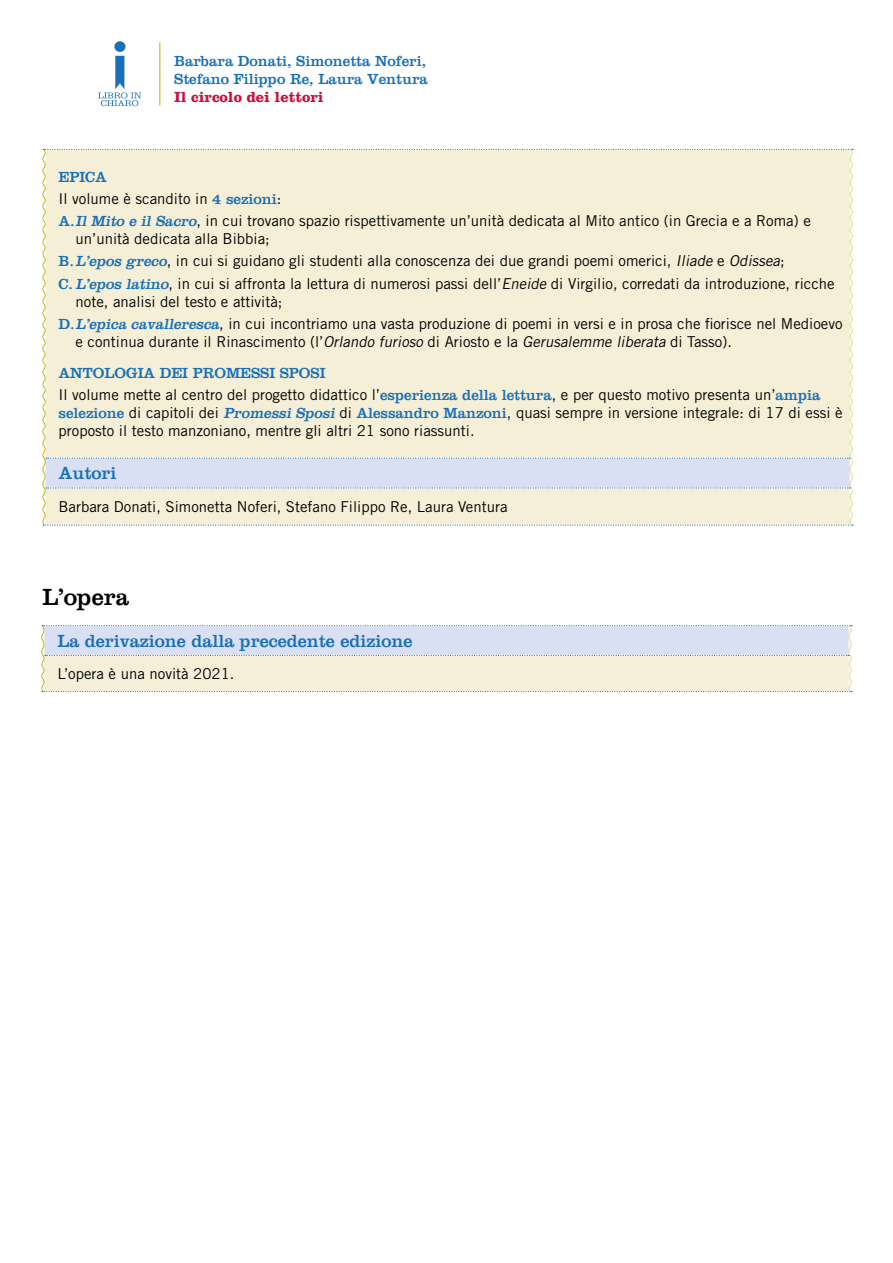
<style>
.page{position:relative;width:893px;height:1263px;background:#fff}
.page>*{position:absolute;margin:0;border:0;box-sizing:border-box;transform-origin:0 0}
.t1{font:24px "Clarendon";color:#000}
.t2{font:18px "Clarendon";color:#1a70b8}
.t3{font:15px/22.2px "Trade Gothic LT Std";color:#000}
.t4{font:15px/18px "Clarendon";color:#1a70b8}
.t5{font:700 15px "Clarendon";color:#c51244}
.s1{font-family:"Clarendon";color:#1a70b8}
.s2{font-family:"Clarendon";font-style:italic;color:#1a70b8}
.s3{font-style:italic}
</style>
<div class="page">
<svg style="left:42px;top:149px;width:812px;height:377px;background:#f1edd8"></svg>
<hr style="left:159px;top:42px;width:1px;height:63px;background:#c5b612">
<div style="left:114px;top:41px;width:11px;height:11px;background:#1a70b8;border-radius:50%"></div>
<svg style="left:98px;top:56px;width:43px;height:50px"></svg>
<svg style="left:41px;top:625px;width:812px;height:67px;background:#e4e6e2"></svg>
<p class="t4" style="left:174px;top:52px;width:255px">Barbara Donati, Simonetta Noferi,<br>Stefano Filippo Re, Laura Ventura</p>
<p class="t5" style="left:174px;top:88px;width:151px">Il circolo dei lettori</p>
<p class="t4" style="left:59px;top:168px;width:50px">EPICA</p>
<p class="t3" style="left:59px;top:187px;width:754px">Il volume è scandito in <span class="s1">4 sezioni</span>:<br><span class="s1">A.</span><span class="s2">Il Mito e il Sacro</span>, in cui trovano spazio rispettivamente un’unità dedicata al Mito antico (in Grecia e a Roma) e</p>
<p class="t3" style="left:59px;top:227px;width:778px;text-indent:17px">un’unità dedicata alla Bibbia;<br><span class="s1">B.</span><span class="s2">L’epos greco</span>, in cui si guidano gli studenti alla conoscenza dei due grandi poemi omerici, <span class="s3">Iliade</span> e <span class="s3">Odissea</span>;<br><span class="s1">C.</span> <span class="s2">L’epos latino</span>, in cui si affronta la lettura di numerosi passi dell’<span class="s3">Eneide</span> di Virgilio, corredati da introduzione, ricche</p>
<p class="t3" style="left:59px;top:290px;width:786px;text-indent:17px">note, analisi del testo e attività;<br><span class="s1">D.</span><span class="s2">L’epica cavalleresca</span>, in cui incontriamo una vasta produzione di poemi in versi e in prosa che fiorisce nel Medioevo</p>
<p class="t3" style="left:76px;top:330px;width:658px">e continua durante il Rinascimento (l’<span class="s3">Orlando furioso</span> di Ariosto e la <span class="s3">Gerusalemme liberata</span> di Tasso).</p>
<p class="t4" style="left:59px;top:364px;width:269px">ANTOLOGIA DEI PROMESSI SPOSI</p>
<p class="t3" style="left:59px;top:385px;width:786px;line-height:18px">Il volume mette al centro del progetto didattico l’<span class="s1">esperienza della lettura</span>, e per questo motivo presenta un’<span class="s1">ampia selezione</span> di capitoli dei <span class="s2">Promessi Sposi</span> di <span class="s1">Alessandro Manzoni</span>, quasi sempre in versione integrale: di 17 di essi è proposto il testo manzoniano, mentre gli altri 21 sono riassunti.</p>
<p class="t2" style="left:59px;top:462px;width:60px">Autori</p>
<p class="t3" style="left:59px;top:495px;width:450px">Barbara Donati, Simonetta Noferi, Stefano Filippo Re, Laura Ventura</p>
<h1 class="t1" style="left:43px;top:583px;width:88px">L’opera</h1>
<p class="t2" style="left:57px;top:630px;width:356px">La derivazione dalla precedente edizione</p>
<p class="t3" style="left:57px;top:662px;width:179px">L’opera è una novità 2021.</p>
</div>
